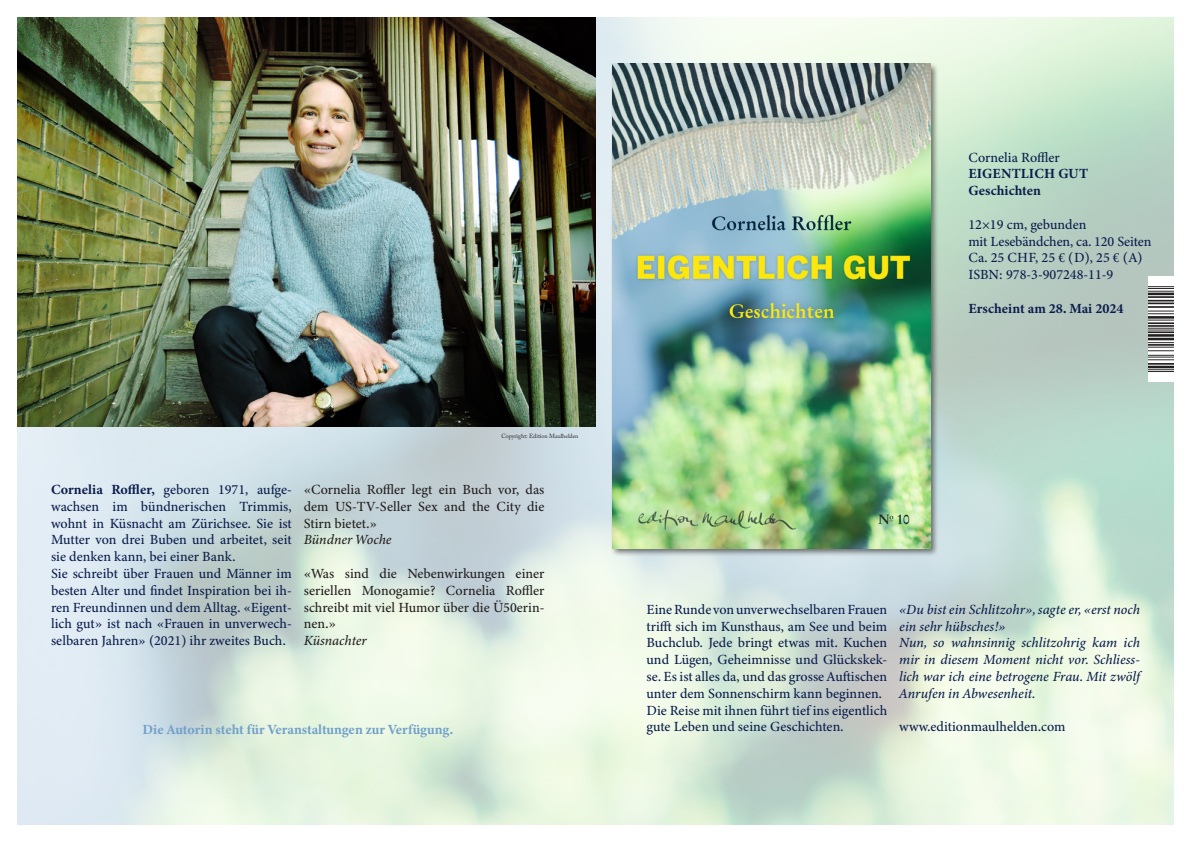
<style>
.page{position:relative;width:1191px;height:842px;background:#fff}
.page>*{position:absolute;margin:0;border:0;box-sizing:border-box;transform-origin:0 0}
.t1{font:500 14px/16.8px "Minion 3";color:#0b1d4c;text-align:justify}
.t2{font:500 14px/16.8px "Minion 3";color:#231f20;text-align:justify}
.t3{font:italic 500 14px/16.8px "Minion 3";color:#0b1d4c}
.t4{font:700 14px "Minion 3";color:#72a0ca}
.t5{font:700 14px "Minion 3";color:#0b1d4c}
.t6{font:italic 500 14px "Minion 3";color:#231f20}
.t7{font:6px "Adobe Caslon Pro";color:#231f20}
.s1{font-weight:700}
</style>
<div class="page">
<img style="left:17px;top:17px;width:1157px;height:808px">
<svg style="left:1148px;top:276px;width:26px;height:106px"></svg>
<svg style="left:1148px;top:369px;width:26px;height:3px"></svg>
<hr style="left:1148px;top:366px;width:26px;height:2px;background:#231f20">
<hr style="left:1148px;top:363px;width:26px;height:2px;background:#231f20">
<svg style="left:1148px;top:342px;width:26px;height:18px"></svg>
<hr style="left:1148px;top:338px;width:26px;height:2px;background:#231f20">
<hr style="left:1148px;top:334px;width:26px;height:3px;background:#231f20">
<hr style="left:1148px;top:331px;width:26px;height:2px;background:#231f20">
<svg style="left:1148px;top:328px;width:26px;height:3px"></svg>
<hr style="left:1148px;top:325px;width:26px;height:2px;background:#231f20">
<hr style="left:1148px;top:322px;width:26px;height:2px;background:#231f20">
<svg style="left:1148px;top:320px;width:26px;height:1px"></svg>
<hr style="left:1148px;top:316px;width:26px;height:3px;background:#231f20">
<svg style="left:1148px;top:311px;width:26px;height:3px"></svg>
<hr style="left:1148px;top:306px;width:26px;height:2px;background:#231f20">
<hr style="left:1148px;top:302px;width:26px;height:2px;background:#231f20">
<hr style="left:1148px;top:300px;width:26px;height:2px;background:#231f20">
<hr style="left:1148px;top:296px;width:26px;height:2px;background:#231f20">
<hr style="left:1148px;top:293px;width:26px;height:2px;background:#231f20">
<svg style="left:1148px;top:286px;width:26px;height:6px"></svg>
<img style="left:17px;top:17px;width:578px;height:410px">
<div style="left:610px;top:62px;width:329px;height:495px;background:#231f20;opacity:.6"></div>
<img style="left:612px;top:64px;width:318px;height:484px">
<p class="t7" style="left:501px;top:433px;width:79px">Copyright: Edition Maulhelden</p>
<p class="t1" style="left:51px;top:481px;width:242px"><span class="s1">Cornelia Roffler,</span> geboren 1971, aufge&shy;wachsen im bündnerischen Trimmis, wohnt in Küsnacht am Zürichsee. Sie ist Mutter von drei Buben und arbeitet, seit sie denken kann, bei einer Bank.</p>
<p class="t1" style="left:51px;top:565px;width:242px">Sie schreibt über Frauen und Männer im besten Alter und findet Inspiration bei ih&shy;ren Freundinnen und dem Alltag. «Eigent&shy;lich gut» ist nach «Frauen in unverwech&shy;selbaren Jahren» (2021) ihr zweites Buch.</p>
<p class="t2" style="left:304px;top:481px;width:242px">«Cornelia Roffler legt ein Buch vor, das dem US-TV-Seller Sex and the City die Stirn bietet.»</p>
<p class="t6" style="left:304px;top:530px;width:89px">Bündner Woche</p>
<p class="t2" style="left:304px;top:565px;width:242px">«Was sind die Nebenwirkungen einer seriellen Monogamie? Cornelia Roffler schreibt mit viel Humor über die Ü50erin&shy;nen.»</p>
<p class="t6" style="left:304px;top:631px;width:64px">Küsnachter</p>
<p class="t4" style="left:142px;top:720px;width:312px">Die Autorin steht für Veranstaltungen zur Verfügung.</p>
<p class="t1" style="left:968px;top:149px;width:93px">Cornelia Roffler</p>
<p class="t5" style="left:968px;top:164px;width:121px">EIGENTLICH GUT</p>
<p class="t5" style="left:968px;top:181px;width:74px">Geschichten</p>
<p class="t1" style="left:968px;top:216px;width:184px;text-align:left">12×19 cm, gebunden<br>mit Lesebändchen, ca. 120 Seiten<br>Ca. 25 CHF, 25 € (D), 25 € (A)</p>
<p class="t1" style="left:968px;top:266px;width:146px">ISBN: 978-3-907248-11-9</p>
<p class="t5" style="left:968px;top:298px;width:157px">Erscheint am 28. Mai 2024</p>
<p class="t1" style="left:646px;top:601px;width:242px">Eine Runde von unverwechselbaren Frauen trifft sich im Kunsthaus, am See und beim Buchclub. Jede bringt etwas mit. Kuchen und Lügen, Geheimnisse und Glückskek&shy;se. Es ist alles da, und das grosse Auftischen unter dem Sonnenschirm kann beginnen.</p>
<p class="t1" style="left:646px;top:702px;width:242px">Die Reise mit ihnen führt tief ins eigentlich gute Leben und seine Geschichten.</p>
<p class="t3" style="left:899px;top:601px;width:242px">«Du bist ein Schlitzohr», sagte er, «erst noch ein sehr hübsches!»</p>
<p class="t3" style="left:899px;top:634px;width:242px;text-align:justify">Nun, so wahnsinnig schlitzohrig kam ich mir in diesem Moment nicht vor. Schliess&shy;lich war ich eine betrogene Frau. Mit zwölf Anrufen in Abwesenheit.</p>
<p class="t1" style="left:899px;top:718px;width:168px">www.editionmaulhelden.com</p>
</div>
